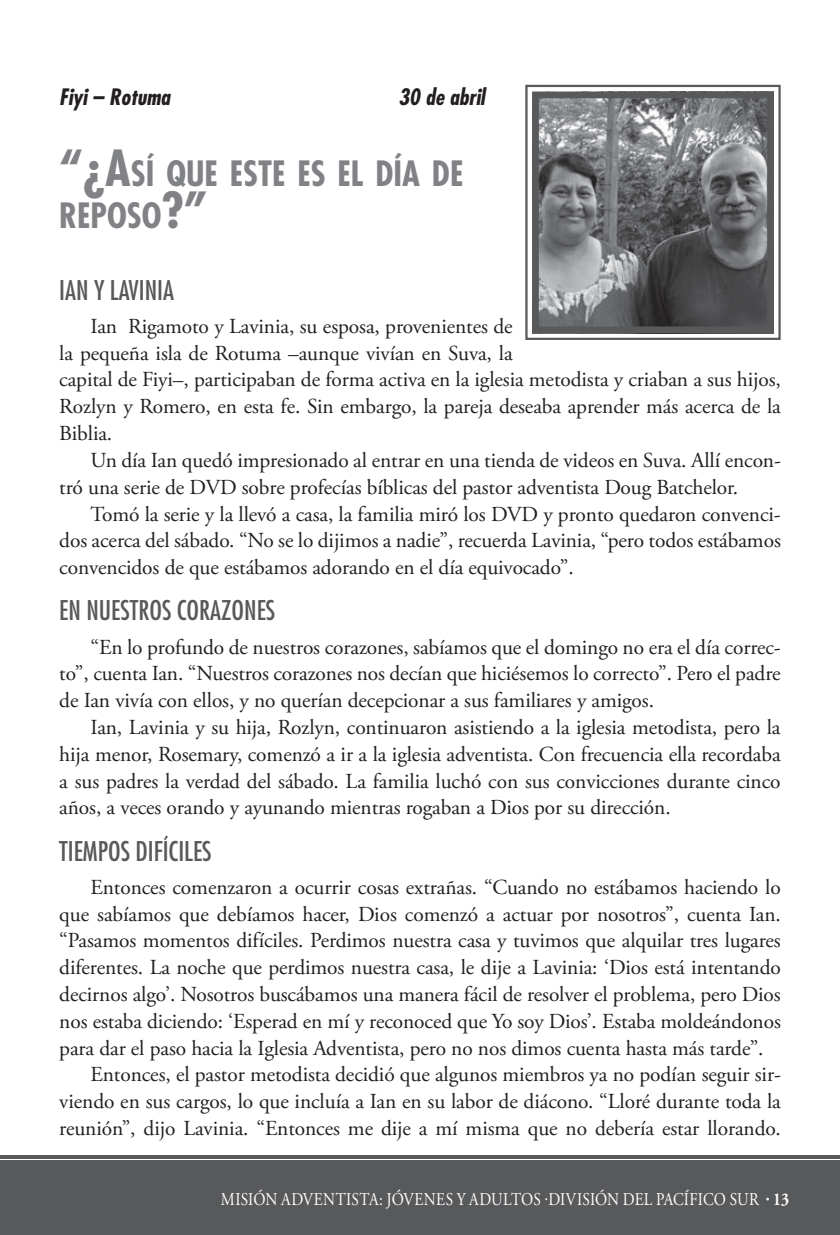
<style>
.page{position:relative;width:840px;height:1235px;background:#fff}
.page>*{position:absolute;margin:0;border:0;box-sizing:border-box;transform-origin:0 0}
.t1{font:700 condensed 33.98px/42.3px "Futura Std";color:#808285}
.t2{font:condensed 26.55px "Futura Std";color:#58595b}
.t3{font:italic 700 condensed 22.05px "Futura Std";color:#231f20}
.t4{font:21.38px/26.8px "Adobe Garamond Pro";letter-spacing:-.005em;color:#231f20;text-align:justify}
.t5{font:18px "Adobe Garamond Pro";letter-spacing:.01em;color:#fff;scale:.85 1}
.s1{font-size:48.6px}
.s2{font-weight:700}
</style>
<div class="page">
<div style="left:0;top:1160px;width:839px;height:75px;background:#58595b"></div>
<hr style="left:0;top:1155px;width:839px;height:3px;background:#58595b">
<svg style="left:525px;top:84px;width:256px;height:256px;background:#7d7e80"></svg>
<div style="left:532px;top:92px;width:241px;height:241px;border:7px solid #58595b"></div>
<p class="t3" style="left:59px;top:84px;width:112px">Fiyi – Rotuma</p>
<p class="t3" style="left:398px;top:84px;width:88px">30 de abril</p>
<h1 class="t1" style="left:59px;top:153px;width:405px"><span class="s1">“¿A</span>SÍ QUE ESTE ES EL DÍA DE<br>REPOSO<span class="s1">?”</span></h1>
<p class="t2" style="left:59px;top:278px;width:116px">IAN Y LAVINIA</p>
<p class="t4" style="left:59px;top:313px;width:722px;text-align:left;text-indent:31px">Ian Rigamoto y Lavinia, su esposa, provenientes de<br>la pequeña isla de Rotuma –aunque vivían en Suva, la<br>capital de Fiyi–, participaban de forma activa en la iglesia metodista y criaban a sus hijos, Rozlyn y Romero, en esta fe. Sin embargo, la pareja deseaba aprender más acerca de la Biblia.</p>
<p class="t4" style="left:59px;top:448px;width:722px;text-indent:31px">Un día Ian quedó impresionado al entrar en una tienda de videos en Suva. Allí encon&shy;tró una serie de DVD sobre profecías bíblicas del pastor adventista Doug Batchelor.</p>
<p class="t4" style="left:59px;top:501px;width:722px;text-indent:31px">Tomó la serie y la llevó a casa, la familia miró los DVD y pronto quedaron convenci&shy;dos acerca del sábado. “No se lo dijimos a nadie”, recuerda Lavinia, “pero todos estábamos convencidos de que estábamos adorando en el día equivocado”.</p>
<p class="t2" style="left:59px;top:598px;width:217px">EN NUESTROS CORAZONES</p>
<p class="t4" style="left:59px;top:634px;width:722px;text-indent:31px">“En lo profundo de nuestros corazones, sabíamos que el domingo no era el día correc&shy;to”, cuenta Ian. “Nuestros corazones nos decían que hiciésemos lo correcto”. Pero el padre de Ian vivía con ellos, y no querían decepcionar a sus familiares y amigos.</p>
<p class="t4" style="left:59px;top:715px;width:722px;text-indent:31px">Ian, Lavinia y su hija, Rozlyn, continuaron asistiendo a la iglesia metodista, pero la hija menor, Rosemary, comenzó a ir a la iglesia adventista. Con frecuencia ella recordaba a sus padres la verdad del sábado. La familia luchó con sus convicciones durante cinco años, a veces orando y ayunando mientras rogaban a Dios por su dirección.</p>
<p class="t2" style="left:59px;top:838px;width:154px">TIEMPOS DIFÍCILES</p>
<p class="t4" style="left:91px;top:874px;width:691px">Entonces comenzaron a ocurrir cosas extrañas. “Cuando no estábamos haciendo lo</p>
<p class="t4" style="left:59px;top:901px;width:722px">que sabíamos que debíamos hacer, Dios comenzó a actuar por nosotros”, cuenta Ian.</p>
<p class="t4" style="left:59px;top:928px;width:722px">“Pasamos momentos difíciles. Perdimos nuestra casa y tuvimos que alquilar tres lugares</p>
<p class="t4" style="left:59px;top:955px;width:722px">diferentes. La noche que perdimos nuestra casa, le dije a Lavinia: ‘Dios está intentando</p>
<p class="t4" style="left:59px;top:982px;width:722px">decirnos algo’. Nosotros buscábamos una manera fácil de resolver el problema, pero Dios</p>
<p class="t4" style="left:59px;top:1008px;width:723px">nos estaba diciendo: ‘Esperad en mí y reconoced que Yo soy Dios’. Estaba moldeándonos</p>
<p class="t4" style="left:59px;top:1035px;width:705px">para dar el paso hacia la Iglesia Adventista, pero no nos dimos cuenta hasta más tarde”.</p>
<p class="t4" style="left:91px;top:1062px;width:691px">Entonces, el pastor metodista decidió que algunos miembros ya no podían seguir sir-</p>
<p class="t4" style="left:59px;top:1089px;width:722px">viendo en sus cargos, lo que incluía a Ian en su labor de diácono. “Lloré durante toda la</p>
<p class="t4" style="left:59px;top:1116px;width:722px">reunión”, dijo Lavinia. “Entonces me dije a mí misma que no debería estar llorando.</p>
<p class="t5" style="left:221px;top:1190px;width:669px">MISIÓN ADVENTISTA: JÓVENES Y ADULTOS ·DIVISIÓN DEL PACÍFICO SUR <span class="s2">· 13</span></p>
</div>
